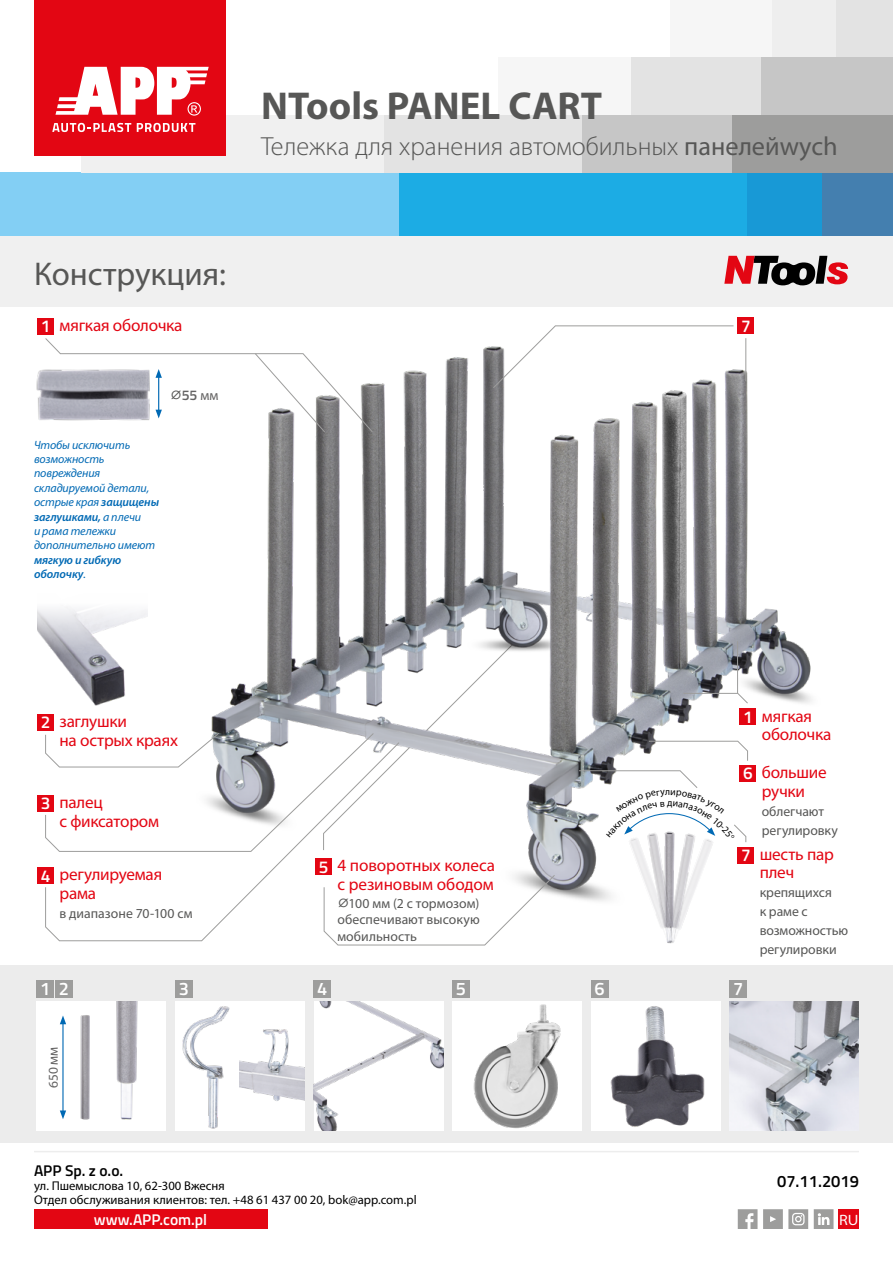
<style>
.page{position:relative;width:893px;height:1263px;background:#fff}
.page>*{position:absolute;margin:0;border:0;box-sizing:border-box;transform-origin:0 0}
.t1{font:700 39px "Myriad Pro";color:#575756}
.t2{font:33px "Myriad Pro";color:#575756}
.t3{font:300 26.25px "Myriad Pro";color:#575756}
.t4{font:600 18.15px "Titillium";color:#fff}
.t5{font:17.25px/18.9px "Myriad Pro";letter-spacing:-.01em;color:#e30613}
.t6{font:600 17.25px "Titillium";color:#fff}
.t7{font:600 16.5px "Titillium";color:#000}
.t8{font:600 15.45px "Titillium";color:#fff}
.t9{font:600 15.45px "Titillium";color:#000}
.t10{font:semi-expanded 15px "Myriad Pro";color:#fff}
.t11{font:600 14.1px "Titillium";color:#646363}
.t12{font:13.8px/18.9px "Myriad Pro";color:#575756}
.t13{font:13.5px "Myriad Pro";color:#646363}
.t14{font:12.75px/14.1px "Myriad Pro";color:#000}
.t15{font:italic 12px/14.4px "Myriad Pro";letter-spacing:-.01em;color:#0069b4}
.t16{font:italic 600 12px/14.4px "Myriad Pro";letter-spacing:-.005em;color:#0069b4}
.s1{font-weight:400}
.s2{font-family:"Titillium";font-weight:600;color:#fff}
.s3{color:#575756}
.s4{font-family:"Myriad Pro";font-weight:400}
.s5{font-weight:600}
.s6{font-size:14.1px}
</style>
<div class="page">
<div style="left:727px;top:172px;width:97px;height:64px;background:#1899d6"></div>
<div style="left:398px;top:172px;width:348px;height:64px;background:#1cace4"></div>
<div style="left:0;top:172px;width:399px;height:64px;background:#83cff4"></div>
<div style="left:830px;top:0;width:63px;height:57px;background:#e3e3e3"></div>
<div style="left:746px;top:0;width:90px;height:57px;background:#eee"></div>
<div style="left:670px;top:0;width:101px;height:57px;background:#f6f6f6"></div>
<div style="left:761px;top:57px;width:132px;height:58px;background:#c6c6c6"></div>
<div style="left:629px;top:57px;width:132px;height:58px;background:#e3e3e3"></div>
<div style="left:499px;top:57px;width:132px;height:58px;background:#f6f6f6"></div>
<div style="left:822px;top:172px;width:71px;height:64px;background:#447faf"></div>
<div style="left:732px;top:115px;width:161px;height:57px;background:#9d9d9c"></div>
<div style="left:383px;top:115px;width:205px;height:57px;background:#e3e3e3"></div>
<div style="left:81px;top:115px;width:302px;height:57px;background:#f0f0f0"></div>
<div style="left:583px;top:115px;width:149px;height:57px;background:#c6c6c6"></div>
<div style="left:35px;top:0;width:191px;height:156px;background:#e30613"></div>
<svg style="left:52px;top:123px;width:79px;height:9px"></svg>
<svg style="left:137px;top:123px;width:58px;height:9px"></svg>
<svg style="left:55px;top:67px;width:154px;height:49px"></svg>
<hr style="left:34px;top:1151px;width:825px;height:1px;background:#ededed">
<svg style="left:738px;top:1209px;width:19px;height:20px"></svg>
<svg style="left:763px;top:1209px;width:45px;height:20px"></svg>
<svg style="left:814px;top:1209px;width:19px;height:20px"></svg>
<div style="left:34px;top:1209px;width:233px;height:20px;background:#e30613"></div>
<div style="left:838px;top:1209px;width:21px;height:20px;background:#e30613"></div>
<img style="left:193px;top:317px;width:619px;height:625px">
<div style="left:0;top:236px;width:893px;height:71px;background:#f0f0f0"></div>
<div style="left:38px;top:318px;width:16px;height:16px;background:#e30613"></div>
<div style="left:740px;top:709px;width:16px;height:16px;background:#e30613"></div>
<div style="left:738px;top:847px;width:16px;height:16px;background:#e30613"></div>
<div style="left:38px;top:868px;width:16px;height:16px;background:#e30613"></div>
<div style="left:38px;top:795px;width:16px;height:16px;background:#e30613"></div>
<div style="left:38px;top:714px;width:16px;height:16px;background:#e30613"></div>
<div style="left:740px;top:765px;width:16px;height:16px;background:#e30613"></div>
<svg style="left:323px;top:874px;width:233px;height:72px"></svg>
<svg style="left:45px;top:642px;width:470px;height:210px"></svg>
<svg style="left:45px;top:741px;width:355px;height:200px"></svg>
<svg style="left:648px;top:740px;width:100px;height:21px"></svg>
<svg style="left:683px;top:693px;width:66px;height:11px"></svg>
<div style="left:0;top:965px;width:893px;height:177px;background:#ececec"></div>
<div style="left:37px;top:980px;width:17px;height:17px;background:#9d9d9c"></div>
<div style="left:56px;top:980px;width:17px;height:17px;background:#9d9d9c"></div>
<div style="left:175px;top:1001px;width:130px;height:130px;background:#fff"></div>
<img style="left:182px;top:1006px;width:58px;height:123px">
<div style="left:175px;top:980px;width:17px;height:17px;background:#9d9d9c"></div>
<img style="left:314px;top:1001px;width:129px;height:130px">
<div style="left:314px;top:980px;width:17px;height:17px;background:#9d9d9c"></div>
<img style="left:452px;top:1001px;width:130px;height:130px">
<div style="left:452px;top:980px;width:17px;height:17px;background:#9d9d9c"></div>
<img style="left:591px;top:1001px;width:129px;height:130px">
<div style="left:591px;top:980px;width:17px;height:17px;background:#9d9d9c"></div>
<img style="left:730px;top:1001px;width:129px;height:130px">
<div style="left:730px;top:980px;width:17px;height:17px;background:#9d9d9c"></div>
<div style="left:37px;top:1001px;width:129px;height:130px;background:#fff"></div>
<img style="left:59px;top:1015px;width:31px;height:105px">
<img style="left:240px;top:1029px;width:65px;height:72px">
<hr style="left:737px;top:641px;width:1px;height:52px;background:#9d9d9c">
<img style="left:38px;top:607px;width:109px;height:103px">
<img style="left:36px;top:369px;width:9px;height:51px">
<hr style="left:62px;top:1022px;width:2px;height:91px;background:#0069b4">
<svg style="left:60px;top:1015px;width:6px;height:9px"></svg>
<svg style="left:60px;top:1110px;width:6px;height:9px"></svg>
<img style="left:683px;top:843px;width:39px;height:99px">
<img style="left:617px;top:843px;width:66px;height:101px">
<div style="left:738px;top:318px;width:16px;height:16px;background:#e30613"></div>
<svg style="left:492px;top:325px;width:242px;height:64px"></svg>
<hr style="left:745px;top:338px;width:1px;height:43px;background:#9d9d9c">
<img style="left:116px;top:1001px;width:22px;height:119px">
<svg style="left:45px;top:337px;width:329px;height:96px"></svg>
<svg style="left:724px;top:256px;width:124px;height:29px"></svg>
<svg style="left:578px;top:770px;width:169px;height:73px"></svg>
<h1 class="t1" style="left:261px;top:80px;width:342px">NTools PANEL CART</h1>
<h3 class="t3" style="left:261px;top:130px;width:578px">Тележка для хранения автомобильных <span class="s1">панелейwych</span></h3>
<h2 class="t2" style="left:34px;top:253px;width:194px">Конструкция:</h2>
<p class="t5" style="left:41px;top:315px;width:143px"><span class="s2">1</span> мягкая оболочка</p>
<p class="t11" style="left:170px;top:384px;width:50px"><span class="s3">⌀</span>55 <span class="s4">мм</span></p>
<p class="t15" style="left:34px;top:437px;width:127px">Чтобы исключить возможность повреждения складируемой детали, острые края <span class="s5">защищены заглушками,</span> а плечи<br>и рама тележки дополнительно имеют</p>
<p class="t16" style="left:34px;top:552px;width:89px">мягкую и гибкую оболочку<span class="s1">.</span></p>
<p class="t6" style="left:741px;top:313px;width:11px">7</p>
<p class="t5" style="left:59px;top:711px;width:120px;text-indent:-19px"><span class="s2">2</span> заглушки<br>на острых краях</p>
<p class="t5" style="left:59px;top:792px;width:101px;text-indent:-19px"><span class="s2">3</span> палец<br>с фиксатором</p>
<p class="t5" style="left:59px;top:865px;width:104px;text-indent:-19px"><span class="s2">4</span> регулируемая рама</p>
<p class="t12" style="left:59px;top:904px;width:135px">в диапазоне 70-100 см</p>
<p class="t5" style="left:319px;top:856px;width:178px;text-align:right"><span class="s2">5</span> 4 поворотных колеса с резиновым ободом</p>
<p class="t12" style="left:337px;top:894px;width:144px;line-height:16.5px;text-align:justify">⌀100 мм (2 с тормозом) обеспечивают высокую мобильность</p>
<p class="t5" style="left:762px;top:706px;width:71px;text-indent:-19px"><span class="s2">1</span> мягкая оболочка</p>
<p class="t5" style="left:743px;top:762px;width:85px;text-align:center"><span class="s2">6</span> большие ручки</p>
<p class="t12" style="left:762px;top:801px;width:78px">облегчают регулировку</p>
<p class="t5" style="left:760px;top:844px;width:76px;text-indent:-19px"><span class="s2">7</span> шесть пар плеч</p>
<p class="t12" style="left:760px;top:883px;width:90px">крепящихся<br>к раме с возможностью регулировки</p>
<p class="t4" style="left:40px;top:975px;width:31px">1 2</p>
<p class="t4" style="left:179px;top:975px;width:12px">3</p>
<p class="t4" style="left:317px;top:975px;width:12px">4</p>
<p class="t4" style="left:456px;top:975px;width:12px">5</p>
<p class="t4" style="left:594px;top:975px;width:12px">6</p>
<p class="t4" style="left:733px;top:975px;width:12px">7</p>
<p class="t13" style="left:45px;top:1088px;width:43px;rotate:-90deg">650 <span class="s6">мм</span></p>
<p class="t9" style="left:34px;top:1159px;width:91px">APP Sp. z o.o.</p>
<p class="t14" style="left:34px;top:1179px;width:384px">ул. Пшемыслова 10, 62-300 Вжесня<br>Отдел обслуживания клиентов: тел. +48 61 437 00 20, bok@app.com.pl</p>
<p class="t8" style="left:94px;top:1208px;width:115px">www.APP.com.pl</p>
<p class="t10" style="left:839px;top:1210px;width:21px">RU</p>
<p class="t7" style="left:777px;top:1169px;width:83px">07.11.2019</p>
</div>
